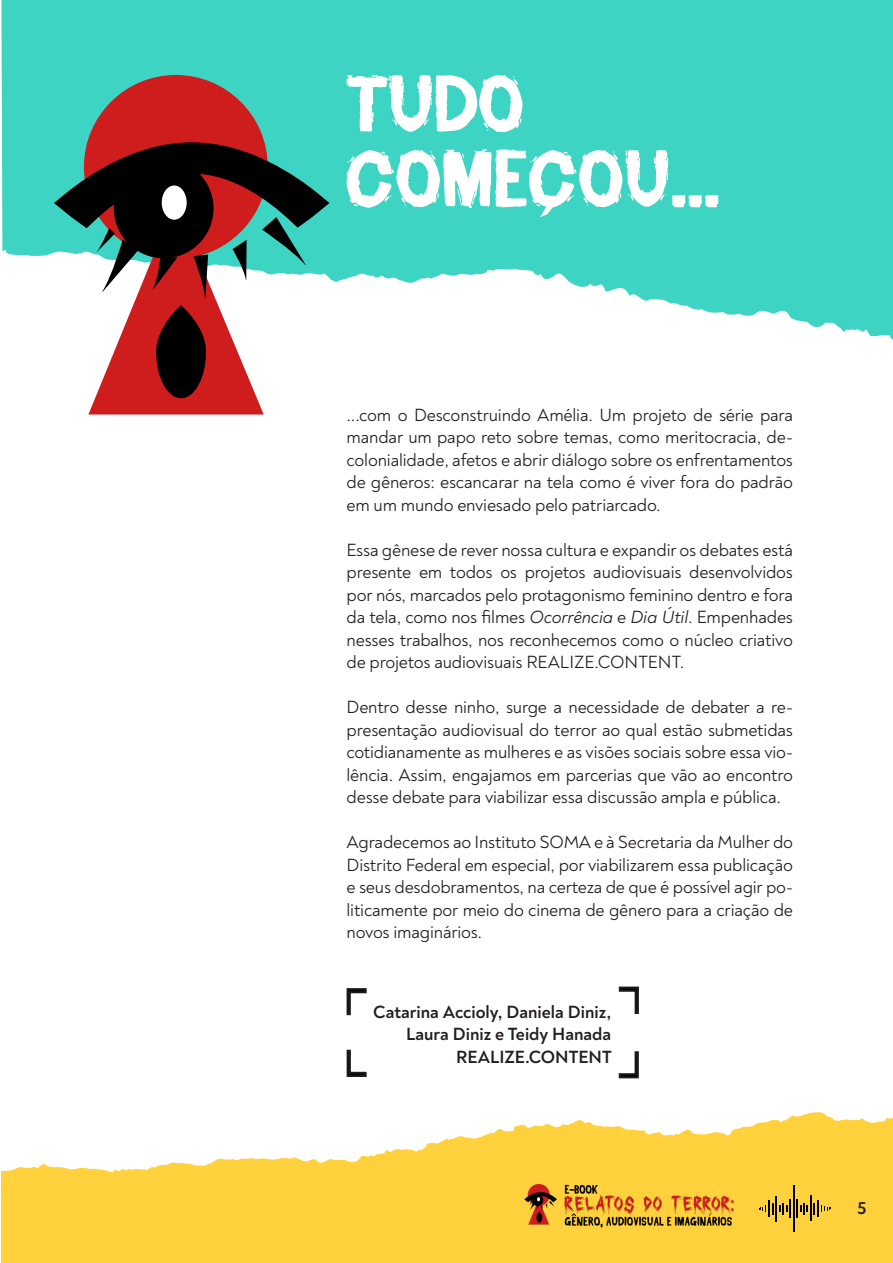
<style>
.page{position:relative;width:893px;height:1263px;background:#fff}
.page>*{position:absolute;margin:0;border:0;box-sizing:border-box;transform-origin:0 0}
.t1{font:81px/75px "Dead Font Walking";color:#fff}
.t2{font:18px/22.5px "Noah";letter-spacing:-.01em;color:#231f20;text-align:justify}
.t3{font:700 18px/22.5px "Noah";color:#231f20;text-align:right}
.s1{font-style:italic}
</style>
<div class="page">
<svg style="left:517px;top:1112px;width:376px;height:14px"></svg>
<svg style="left:1px;top:1126px;width:892px;height:137px;background:#fbd357"></svg>
<svg style="left:1px;top:0;width:892px;height:340px;background:#59dacc"></svg>
<svg style="left:618px;top:1051px;width:21px;height:28px"></svg>
<svg style="left:346px;top:988px;width:21px;height:28px"></svg>
<svg style="left:346px;top:1049px;width:21px;height:28px"></svg>
<svg style="left:618px;top:986px;width:21px;height:28px"></svg>
<svg style="left:540px;top:205px;width:14px;height:12px"></svg>
<svg style="left:84px;top:75px;width:184px;height:339px;fill:#cf1c1c"></svg>
<svg style="left:54px;top:142px;width:275px;height:156px"></svg>
<div style="left:156px;top:305px;width:50px;height:93px;background:#000;border-radius:50%"></div>
<hr style="left:793px;top:1185px;width:1px;height:47px;background:#000">
<svg style="left:759px;top:1196px;width:72px;height:25px;background:#ba982c"></svg>
<p class="t1" style="left:347px;top:69px;width:376px">TUDO<br>COMECOU...</p>
<p class="t2" style="left:347px;top:404px;width:448px">...com o Desconstruindo Amélia. Um projeto de série para mandar um papo reto sobre temas, como meritocracia, de&shy;colonialidade, afetos e abrir diálogo sobre os enfrentamentos de gêneros: escancarar na tela como é viver fora do padrão em um mundo enviesado pelo patriarcado.</p>
<p class="t2" style="left:347px;top:539px;width:448px">Essa gênese de rever nossa cultura e expandir os debates está presente em todos os projetos audiovisuais desenvolvidos por nós, marcados pelo protagonismo feminino dentro e fora da tela, como nos filmes <span class="s1">Ocorrência</span> e <span class="s1">Dia Útil</span>. Empenhades nesses trabalhos, nos reconhecemos como o núcleo criativo de projetos audiovisuais REALIZE.CONTENT.</p>
<p class="t2" style="left:347px;top:696px;width:448px">Dentro desse ninho, surge a necessidade de debater a re&shy;presentação audiovisual do terror ao qual estão submetidas cotidianamente as mulheres e as visões sociais sobre essa vio&shy;lência. Assim, engajamos em parcerias que vão ao encontro desse debate para viabilizar essa discussão ampla e pública.</p>
<p class="t2" style="left:347px;top:831px;width:448px">Agradecemos ao Instituto SOMA e à Secretaria da Mulher do Distrito Federal em especial, por viabilizarem essa publicação e seus desdobramentos, na certeza de que é possível agir po&shy;liticamente por meio do cinema de gênero para a criação de novos imaginários.</p>
<p class="t3" style="left:373px;top:1000px;width:240px">Catarina Accioly, Daniela Diniz,<br>Laura Diniz e Teidy Hanada</p>
<p class="t3" style="left:456px;top:1045px;width:157px">REALIZE.CONTENT</p>
<p class="t3" style="left:857px;top:1197px;width:10px">5</p>
</div>
